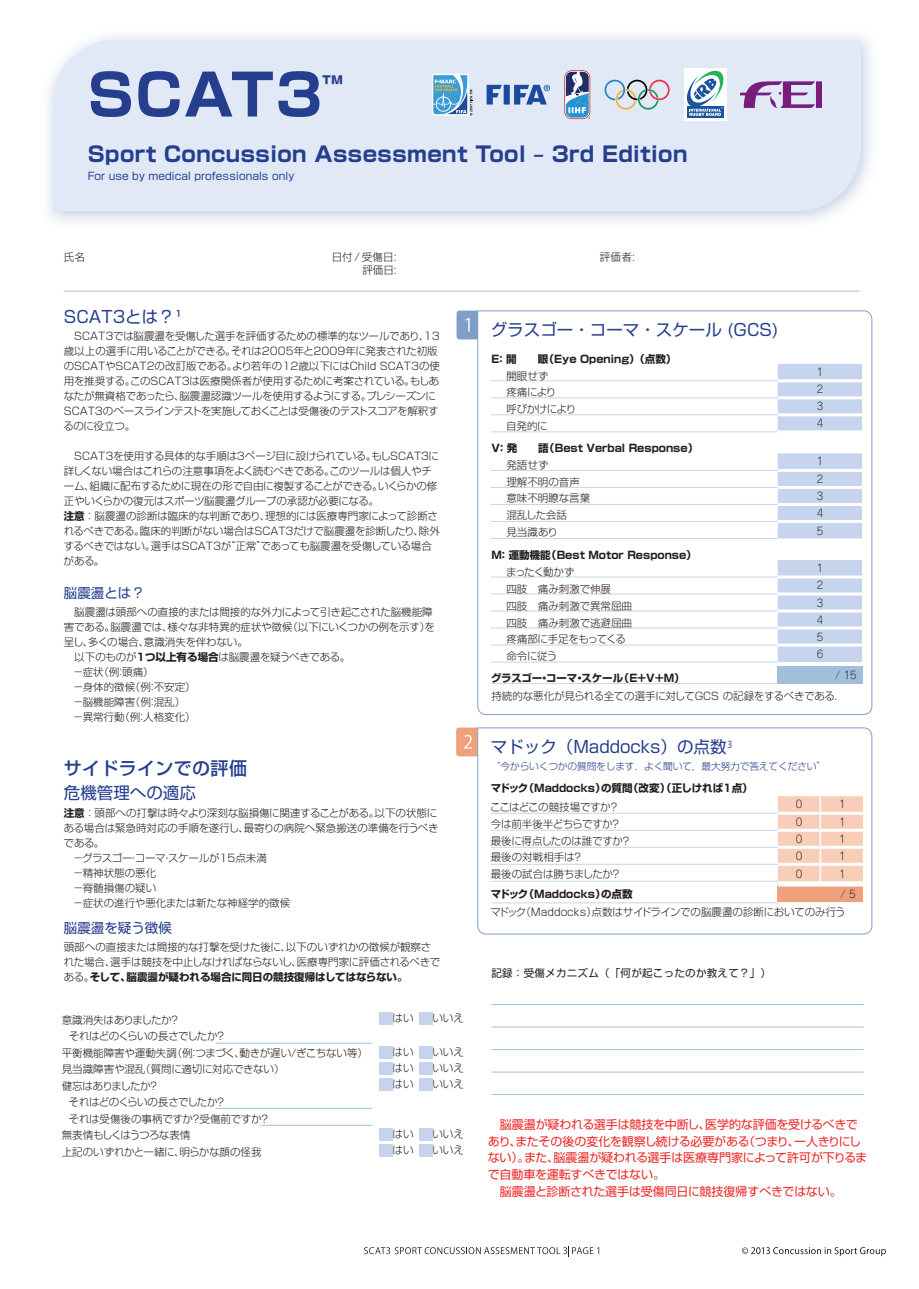
<style>
.page{position:relative;width:919px;height:1289px;background:#fff}
.page>*{position:absolute;margin:0;border:0;box-sizing:border-box;transform-origin:0 0}
.t1{font:700 57px "Shin Go Pro";letter-spacing:.03em;color:#253f8e}
.t2{font:700 22.5px "Shin Go Pro";color:#253f8e}
.t3{font:700 21px "Shin Go Pro";letter-spacing:.02em;color:#253f8e}
.t4{font:500 18px "Shin Go Pro";letter-spacing:.02em;color:#253f8e}
.t5{font:16.5px "Shin Go Pro";color:#253f8e}
.t6{font:13.5px "Shin Go Pro";color:#253f8e}
.t7{font:12px "Shin Go Pro";letter-spacing:-.02em;color:#ee2928}
.t8{font:300 10.5px/15px "Shin Go Pro";letter-spacing:-.02em;color:#231f20}
.t9{font:300 10.5px/16.8px "Shin Go Pro";color:#231f20}
.t10{font:700 10.5px "Shin Go Pro";color:#231f20}
.t11{font:300 10.5px "Shin Go Pro";letter-spacing:-.05em;color:#231f20}
.t12{font:10.5px "Shin Go Pro";letter-spacing:.01em;color:#253f8e}
.t13{font:300 10.5px/17.2px "Jun 101 Pro";color:#231f20;text-align:justify}
.t14{font:10.5px "Shin Go Pro";letter-spacing:.025em;color:#231f20}
.t15{font:700 10.5px "Shin Go Pro";letter-spacing:-.02em;color:#231f20}
.t16{font:300 10.5px "Shin Go Pro";letter-spacing:-.055em;color:#231f20}
.t17{font:300 10.5px "Shin Go Pro";letter-spacing:-.065em;color:#231f20}
.t18{font:300 9.75px "Shin Go Pro";letter-spacing:-.02em;color:#253f8e}
.s1{font-weight:700}
</style>
<div class="page">
<svg style="left:364px;top:1246px;width:235px;height:10px"></svg>
<svg style="left:741px;top:1247px;width:144px;height:8px"></svg>
<img style="left:47px;top:35px;width:824px;height:187px">
<div style="left:52px;top:40px;width:808px;height:171px;background:#e1e9f6"></div>
<div style="left:379px;top:1012px;width:13px;height:13px;background:#c5d4ec"></div>
<div style="left:419px;top:1012px;width:13px;height:13px;background:#c5d4ec"></div>
<div style="left:379px;top:1046px;width:13px;height:13px;background:#c5d4ec"></div>
<div style="left:419px;top:1046px;width:13px;height:13px;background:#c5d4ec"></div>
<div style="left:379px;top:1061px;width:13px;height:13px;background:#c5d4ec"></div>
<div style="left:419px;top:1061px;width:13px;height:13px;background:#c5d4ec"></div>
<div style="left:379px;top:1077px;width:13px;height:13px;background:#c5d4ec"></div>
<div style="left:419px;top:1077px;width:13px;height:13px;background:#c5d4ec"></div>
<div style="left:379px;top:1128px;width:13px;height:13px;background:#c5d4ec"></div>
<div style="left:419px;top:1128px;width:13px;height:13px;background:#c5d4ec"></div>
<div style="left:379px;top:1144px;width:13px;height:13px;background:#c5d4ec"></div>
<div style="left:419px;top:1144px;width:13px;height:13px;background:#c5d4ec"></div>
<hr style="left:216px;top:1042px;width:156px;height:1px;background:#a1bfdb">
<hr style="left:216px;top:1107px;width:156px;height:1px;background:#a1bfdb">
<hr style="left:260px;top:1124px;width:112px;height:1px;background:#a1bfdb">
<svg style="left:477px;top:310px;width:395px;height:405px"></svg>
<svg style="left:456px;top:310px;width:22px;height:29px"></svg>
<hr style="left:64px;top:291px;width:268px;height:1px;background:#a1bfdb">
<hr style="left:332px;top:291px;width:267px;height:1px;background:#a1bfdb">
<hr style="left:599px;top:291px;width:260px;height:1px;background:#a1bfdb">
<hr style="left:491px;top:1004px;width:372px;height:1px;background:#a1bfdb">
<hr style="left:491px;top:1026px;width:372px;height:1px;background:#a1bfdb">
<hr style="left:491px;top:1049px;width:372px;height:1px;background:#a1bfdb">
<hr style="left:491px;top:1071px;width:372px;height:1px;background:#a1bfdb">
<hr style="left:491px;top:1094px;width:372px;height:1px;background:#a1bfdb">
<svg style="left:456px;top:727px;width:21px;height:29px"></svg>
<svg style="left:477px;top:727px;width:395px;height:207px"></svg>
<svg style="left:486px;top:85px;width:15px;height:19px"></svg>
<div style="left:503px;top:85px;width:7px;height:19px;background:#1c4a9c"></div>
<svg style="left:514px;top:85px;width:36px;height:19px"></svg>
<svg style="left:432px;top:74px;width:40px;height:42px"></svg>
<div style="left:684px;top:68px;width:42px;height:53px;background:#fff"></div>
<div style="left:686px;top:106px;width:37px;height:12px;background:#19539e"></div>
<svg style="left:686px;top:71px;width:37px;height:45px"></svg>
<svg style="left:604px;top:80px;width:65px;height:30px"></svg>
<svg style="left:564px;top:70px;width:26px;height:49px"></svg>
<svg style="left:740px;top:81px;width:81px;height:27px"></svg>
<h1 class="t1" style="left:88px;top:50px;width:236px">SCAT3</h1>
<h2 class="t2" style="left:321px;top:66px;width:24px">™</h2>
<h3 class="t3" style="left:88px;top:137px;width:601px">Sport Concussion Assessment Tool ‒ 3rd Edition</h3>
<p class="t12" style="left:88px;top:167px;width:208px">For use by medical professionals only</p>
<p class="t8" style="left:64px;top:248px;width:23px">氏名</p>
<p class="t8" style="left:332px;top:249px;width:66px;line-height:13.5px;text-align:right">日付 / 受傷日:評価日:</p>
<p class="t8" style="left:599px;top:248px;width:37px">評価者:</p>
<h3 class="t5" style="left:64px;top:303px;width:120px">SCAT3とは？¹</h3>
<p class="t8" style="left:63px;top:327px;width:378px;text-indent:11px">SCAT3では脳震盪を受傷した選手を評価するための標準的なツールであり、13歳以上の選手に用いることができる。それは2005年と2009年に発表された初版のSCATやSCAT2の改訂版である。より若年の12歳以下にはChild SCAT3の使用を推奨する。このSCAT3は医療関係者が使用するために考案されている。もしあなたが無資格であったら、脳震盪認識ツールを使用するようにする。プレシーズンにSCAT3のベースラインテストを実施しておくことは受傷後のテストスコアを解釈するのに役立つ。</p>
<p class="t8" style="left:64px;top:447px;width:378px">　SCAT3を使用する具体的な手順は3ページ目に設けられている。もしSCAT３に詳しくない場合はこれらの注意事項をよく読むべきである。このツールは個人やチーム、組織に配布するために現在の形で自由に複製することができる。いくらかの修正やいくらかの復元はスポーツ脳震盪グループの承認が必要になる。<br><span class="s1">注意</span> ：脳震盪の診断は臨床的な判断であり、理想的には医療専門家によって診断されるべきである。臨床的判断がない場合はSCAT3だけで脳震盪を診断したり、除外するべきではない。選手はSCAT3が“正常”であっても脳震盪を受傷している場合がある。</p>
<p class="t6" style="left:64px;top:582px;width:82px">脳震盪とは？</p>
<p class="t8" style="left:74px;top:603px;width:360px">脳震盪は頭部への直接的または間接的な外力によって引き起こされた脳機能障</p>
<p class="t8" style="left:64px;top:618px;width:373px">害である。脳震盪では、様々な非特異的症状や徴候（以下にいくつかの例を示す）を</p>
<p class="t8" style="left:64px;top:633px;width:185px">呈し、多くの場合、意識消失を伴わない。</p>
<p class="t8" style="left:74px;top:648px;width:277px">以下のものが<span class="s1">1つ以上有る場合</span>は脳震盪を疑うべきである。</p>
<p class="t8" style="left:64px;top:663px;width:91px">　－症状（例：頭痛）</p>
<p class="t9" style="left:64px;top:677px;width:133px">　－身体的徴候（例：不安定）</p>
<p class="t8" style="left:64px;top:693px;width:123px">　－脳機能障害（例：混乱）</p>
<p class="t9" style="left:64px;top:707px;width:133px">　－異常行動（例：人格変化）</p>
<h3 class="t4" style="left:64px;top:753px;width:185px">サイドラインでの評価</h3>
<h3 class="t5" style="left:64px;top:779px;width:134px">危機管理への適応</h3>
<p class="t8" style="left:64px;top:804px;width:375px"><span class="s1">注意</span> ：頭部への打撃は時々より深刻な脳損傷に関連することがある。以下の状態に</p>
<p class="t9" style="left:64px;top:818px;width:376px">ある場合は緊急時対応の手順を遂行し、最寄りの病院へ緊急搬送の準備を行うべき</p>
<p class="t8" style="left:64px;top:834px;width:42px">である。</p>
<p class="t8" style="left:73px;top:849px;width:195px">－グラスゴー・コーマ・スケールが15点未満</p>
<p class="t9" style="left:73px;top:863px;width:84px">－精神状態の悪化</p>
<p class="t9" style="left:73px;top:878px;width:84px">－脊髄損傷の疑い</p>
<p class="t9" style="left:73px;top:893px;width:218px">－症状の進行や悪化または新たな神経学的徴候</p>
<p class="t8" style="left:64px;top:938px;width:378px">頭部への直接または間接的な打撃を受けた後に、以下のいずれかの徴候が観察された場合、選手は競技を中止しなければならないし、医療専門家に評価されるべきである。<span class="s1">そして、脳震盪が疑われる場合に同日の競技復帰はしてはならない。</span></p>
<p class="t6" style="left:64px;top:916px;width:109px">脳震盪を疑う徴候</p>
<p class="t8" style="left:62px;top:1011px;width:120px">意識消失はありましたか？</p>
<p class="t11" style="left:69px;top:1027px;width:159px">それはどのくらいの長さでしたか？</p>
<p class="t8" style="left:62px;top:1044px;width:308px">平衡機能障害や運動失調（例：つまづく、動きが遅い/ぎこちない等）</p>
<p class="t8" style="left:62px;top:1060px;width:224px">見当識障害や混乱（質問に適切に対応できない）</p>
<p class="t17" style="left:62px;top:1077px;width:99px">健忘はありましたか？</p>
<p class="t11" style="left:69px;top:1093px;width:167px">それはどのくらいの長さでしたか？　</p>
<p class="t8" style="left:69px;top:1110px;width:211px">それは受傷後の事柄ですか？受傷前ですか？　</p>
<p class="t16" style="left:62px;top:1126px;width:130px">無表情もしくはうつろな表情</p>
<p class="t8" style="left:62px;top:1143px;width:201px">上記のいずれかと一緒に、明らかな顔の怪我</p>
<p class="t8" style="left:392px;top:1009px;width:22px">はい</p>
<p class="t8" style="left:432px;top:1009px;width:33px">いいえ</p>
<p class="t8" style="left:392px;top:1043px;width:22px">はい</p>
<p class="t8" style="left:432px;top:1043px;width:33px">いいえ</p>
<p class="t8" style="left:392px;top:1058px;width:22px">はい</p>
<p class="t8" style="left:432px;top:1058px;width:33px">いいえ</p>
<p class="t8" style="left:392px;top:1074px;width:22px">はい</p>
<p class="t8" style="left:432px;top:1074px;width:33px">いいえ</p>
<p class="t8" style="left:392px;top:1125px;width:22px">はい</p>
<p class="t8" style="left:432px;top:1125px;width:33px">いいえ</p>
<p class="t8" style="left:392px;top:1141px;width:22px">はい</p>
<p class="t8" style="left:432px;top:1141px;width:33px">いいえ</p>
<h3 class="t5" style="left:491px;top:316px;width:289px">グラスゴー・コーマ・スケール (GCS)</h3>
<p class="t10" style="left:490px;top:350px;width:188px">Ｅ： 開　　眼（Eye Opening）（点数）</p>
<p class="t8" style="left:506px;top:366px;width:72px;line-height:16.8px">開眼せず<br>疼痛により<br>呼びかけにより自発的に</p>
<p class="t10" style="left:490px;top:440px;width:209px">Ｖ： 発　　語（Best Verbal Response）</p>
<p class="t9" style="left:506px;top:455px;width:85px">発語せず<br>理解不明の音声意味不明瞭な言葉混乱した会話<br>見当識あり</p>
<p class="t10" style="left:491px;top:547px;width:207px">Ｍ： 運動機能（Best Motor Response）</p>
<p class="t8" style="left:506px;top:562px;width:127px;line-height:16.8px">まったく動かず<br>四肢　痛み刺激で伸展<br>四肢　痛み刺激で異常屈曲四肢　痛み刺激で逃避屈曲疼痛部に手足をもってくる命令に従う</p>
<p class="t15" style="left:491px;top:669px;width:195px">グラスゴー・コーマ・スケール（E＋V＋M）</p>
<p class="t8" style="left:491px;top:687px;width:355px">持続的な悪化が見られる全ての選手に対してGCS の記録をするべきである．</p>
<p class="t13" style="left:816px;top:362px;width:8px">1<br>2<br>3<br>4</p>
<p class="t13" style="left:816px;top:451px;width:8px">1<br>2<br>3<br>4<br>5</p>
<p class="t13" style="left:816px;top:558px;width:8px">1<br>2<br>3<br>4<br>5<br>6</p>
<p class="t13" style="left:835px;top:665px;width:23px">/ 15</p>
<h3 class="t5" style="left:491px;top:733px;width:243px">マドック（Maddocks）の点数<sup>3</sup></h3>
<p class="t18" style="left:491px;top:757px;width:337px">“今からいくつかの質問をします．よく聞いて，最大努力で答えてください”</p>
<p class="t13" style="left:795px;top:794px;width:8px">0</p>
<p class="t13" style="left:839px;top:794px;width:8px">1</p>
<p class="t13" style="left:795px;top:811px;width:8px">0</p>
<p class="t13" style="left:839px;top:811px;width:8px">1</p>
<p class="t13" style="left:795px;top:828px;width:8px">0</p>
<p class="t13" style="left:839px;top:828px;width:8px">1</p>
<p class="t13" style="left:795px;top:845px;width:8px">0</p>
<p class="t13" style="left:839px;top:845px;width:8px">1</p>
<p class="t13" style="left:795px;top:863px;width:8px">0</p>
<p class="t13" style="left:839px;top:862px;width:18px;line-height:20.7px">1<br>/ 5</p>
<p class="t10" style="left:491px;top:780px;width:263px">マドック（Maddocks）の質問（改変）（正しければ１点）</p>
<p class="t8" style="left:490px;top:797px;width:142px;line-height:16.8px">ここはどこの競技場ですか？今は前半後半どちらですか？最後に得点したのは誰ですか？最後の対戦相手は？<br>最後の試合は勝ちましたか？</p>
<p class="t8" style="left:490px;top:903px;width:356px">マドック（Maddocks）点数はサイドラインでの脳震盪の診断においてのみ行う</p>
<p class="t10" style="left:491px;top:886px;width:143px">マドック（Maddocks）の点数</p>
<p class="t14" style="left:491px;top:964px;width:281px">記録：受傷メカニズム（「何が起こったのか教えて？」）</p>
<p class="t7" style="left:500px;top:1114px;width:359px">脳震盪が疑われる選手は競技を中断し、医学的な評価を受けるべきで</p>
<p class="t7" style="left:488px;top:1131px;width:375px">あり、またその後の変化を観察し続ける必要がある（つまり、一人きりにし</p>
<p class="t7" style="left:487px;top:1147px;width:381px">ない）。また、脳震盪が疑われる選手は医療専門家によって許可が下りるま</p>
<p class="t7" style="left:487px;top:1164px;width:179px">で自動車を運転すべきではない。</p>
<p class="t7" style="left:500px;top:1181px;width:343px">脳震盪と診断された選手は受傷同日に競技復帰すべきではない。</p>
</div>
